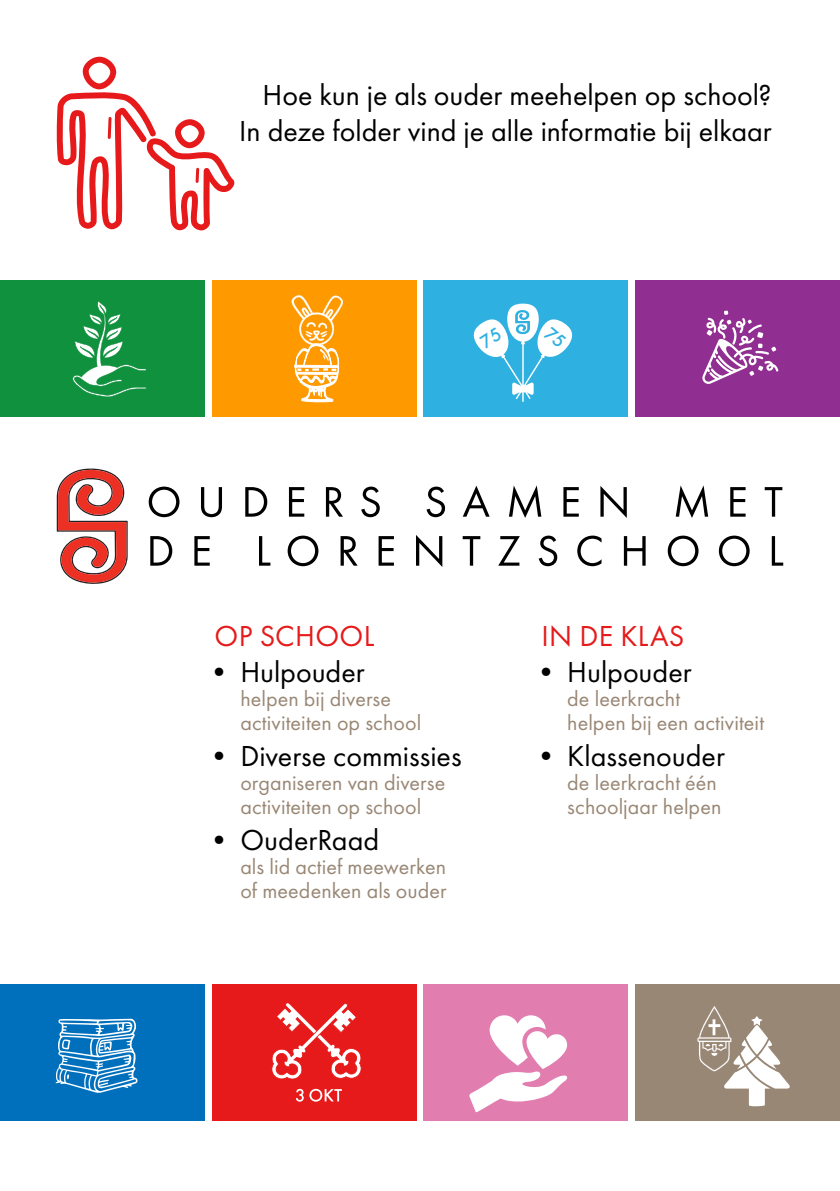
<style>
.page{position:relative;width:840px;height:1191px;background:#fff}
.page>*{position:absolute;margin:0;border:0;box-sizing:border-box;transform-origin:0 0}
.t1{font:30px "Futura PT";color:#000}
.t2{font:30px "Futura PT";letter-spacing:.015em;color:#e61a1a}
.t3{font:22px/24px "Futura PT";letter-spacing:.005em;color:#998775}
</style>
<div class="page">
<div style="left:635px;top:281px;width:204px;height:136px;background:#912e91"></div>
<div style="left:635px;top:984px;width:204px;height:136px;background:#998775"></div>
<div style="left:212px;top:281px;width:204px;height:136px;background:#f90"></div>
<div style="left:212px;top:984px;width:204px;height:136px;background:#e61a1a"></div>
<div style="left:423px;top:281px;width:204px;height:136px;background:#2eb0e0"></div>
<div style="left:423px;top:984px;width:204px;height:136px;background:#e17daf"></div>
<svg style="left:57px;top:468px;width:71px;height:116px"></svg>
<svg style="left:702px;top:310px;width:76px;height:74px"></svg>
<svg style="left:291px;top:295px;width:52px;height:108px"></svg>
<svg style="left:469px;top:1015px;width:99px;height:97px"></svg>
<svg style="left:56px;top:57px;width:178px;height:173px"></svg>
<div style="left:0;top:281px;width:204px;height:136px;background:#0f913d"></div>
<div style="left:0;top:984px;width:204px;height:136px;background:#0070bd"></div>
<svg style="left:271px;top:1002px;width:91px;height:77px"></svg>
<svg style="left:296px;top:1088px;width:7px;height:13px"></svg>
<svg style="left:309px;top:1088px;width:33px;height:13px"></svg>
<svg style="left:697px;top:1006px;width:93px;height:101px"></svg>
<svg style="left:55px;top:1018px;width:82px;height:75px"></svg>
<svg style="left:72px;top:301px;width:74px;height:96px"></svg>
<svg style="left:150px;top:536px;width:22px;height:29px"></svg>
<svg style="left:194px;top:536px;width:16px;height:29px"></svg>
<svg style="left:259px;top:536px;width:11px;height:29px"></svg>
<svg style="left:287px;top:535px;width:31px;height:31px"></svg>
<svg style="left:340px;top:536px;width:17px;height:29px"></svg>
<svg style="left:378px;top:536px;width:15px;height:29px"></svg>
<svg style="left:416px;top:535px;width:26px;height:32px"></svg>
<svg style="left:462px;top:536px;width:18px;height:29px"></svg>
<svg style="left:498px;top:536px;width:21px;height:29px"></svg>
<svg style="left:538px;top:535px;width:19px;height:31px"></svg>
<svg style="left:577px;top:535px;width:24px;height:31px"></svg>
<svg style="left:623px;top:536px;width:22px;height:29px"></svg>
<svg style="left:667px;top:535px;width:31px;height:31px"></svg>
<svg style="left:718px;top:535px;width:31px;height:31px"></svg>
<svg style="left:771px;top:536px;width:11px;height:29px"></svg>
<svg style="left:149px;top:486px;width:30px;height:31px"></svg>
<svg style="left:201px;top:487px;width:21px;height:30px"></svg>
<svg style="left:245px;top:487px;width:22px;height:29px"></svg>
<svg style="left:289px;top:487px;width:15px;height:29px"></svg>
<svg style="left:326px;top:487px;width:17px;height:29px"></svg>
<svg style="left:361px;top:486px;width:18px;height:31px"></svg>
<svg style="left:426px;top:486px;width:19px;height:31px"></svg>
<svg style="left:463px;top:485px;width:26px;height:31px"></svg>
<svg style="left:509px;top:485px;width:32px;height:33px"></svg>
<svg style="left:563px;top:487px;width:15px;height:29px"></svg>
<svg style="left:600px;top:486px;width:26px;height:31px"></svg>
<svg style="left:675px;top:485px;width:32px;height:33px"></svg>
<svg style="left:730px;top:487px;width:15px;height:29px"></svg>
<svg style="left:764px;top:487px;width:17px;height:29px"></svg>
<svg style="left:473px;top:304px;width:100px;height:98px"></svg>
<p class="t1" style="left:262px;top:77px;width:510px">Hoe kun je als ouder meehelpen op school?</p>
<p class="t1" style="left:239px;top:113px;width:533px">In deze folder vind je alle informatie bij elkaar</p>
<p class="t2" style="left:214px;top:618px;width:161px">OP SCHOOL</p>
<p class="t1" style="left:204px;top:654px;width:162px">• Hulpouder</p>
<p class="t3" style="left:240px;top:687px;width:182px">helpen bij diverse activiteiten op school</p>
<p class="t1" style="left:204px;top:738px;width:259px">• Diverse commissies</p>
<p class="t3" style="left:240px;top:771px;width:206px">organiseren van diverse activiteiten op school</p>
<p class="t1" style="left:204px;top:822px;width:176px">• OuderRaad</p>
<p class="t3" style="left:240px;top:855px;width:208px">als lid actief meewerken of meedenken als ouder</p>
<p class="t2" style="left:541px;top:618px;width:144px">IN DE KLAS</p>
<p class="t1" style="left:531px;top:654px;width:162px">• Hulpouder</p>
<p class="t3" style="left:567px;top:687px;width:198px">de leerkracht<br>helpen bij een activiteit</p>
<p class="t1" style="left:531px;top:738px;width:195px">• Klassenouder</p>
<p class="t3" style="left:567px;top:771px;width:155px">de leerkracht één schooljaar helpen</p>
</div>
